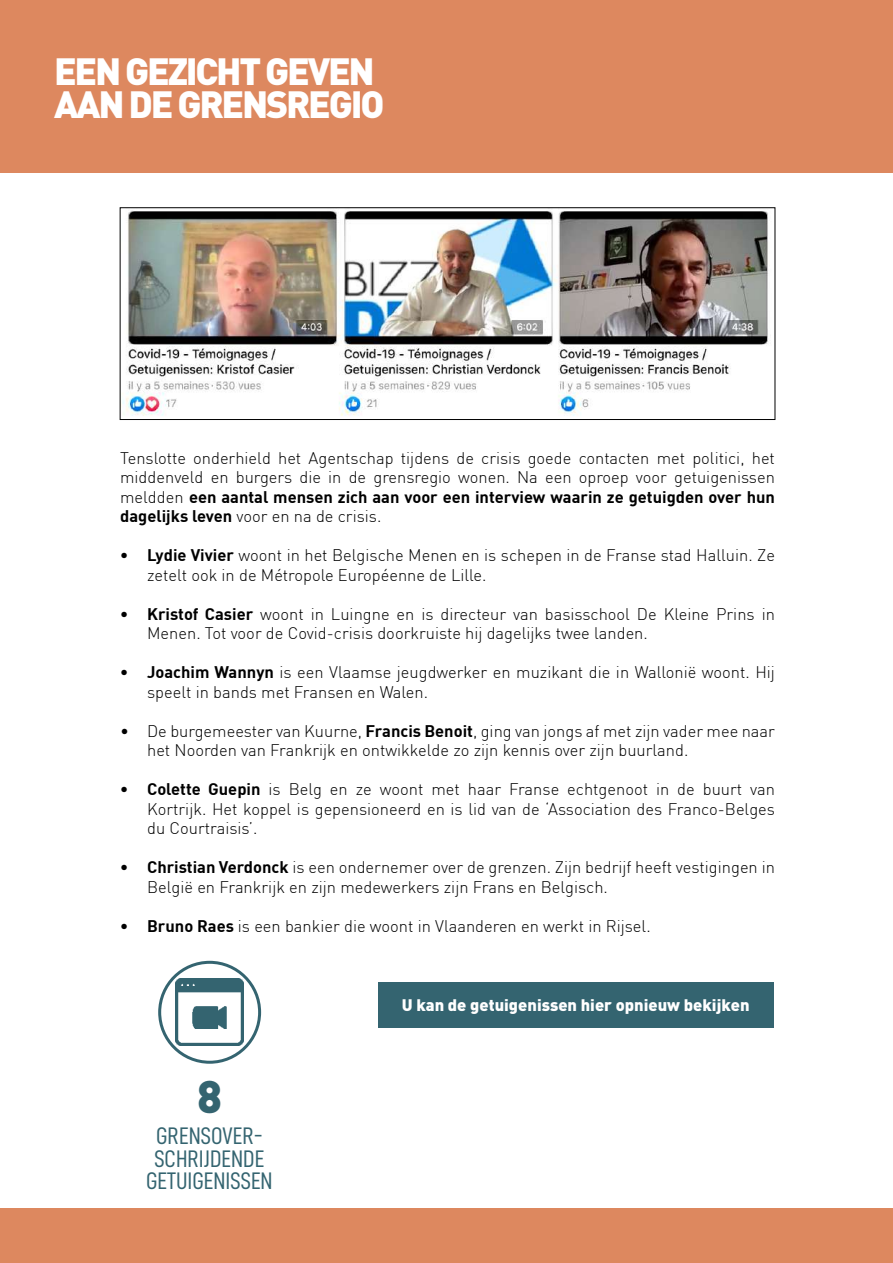
<style>
.page{position:relative;width:893px;height:1263px;background:#fff}
.page>*{position:absolute;margin:0;border:0;box-sizing:border-box;transform-origin:0 0}
.t1{font:900 45px "DIN";color:#346470}
.t2{font:900 37.5px/33px "DIN";letter-spacing:-.06em;color:#fff}
.t3{font:24px/22.5px "D DIN Condensed";color:#346470;text-align:center}
.t4{font:300 16.5px/19.5px "DIN";color:#000}
.t5{font:900 16.5px "DIN";color:#fff}
.s1{font-weight:700}
</style>
<div class="page">
<div style="left:0;top:0;width:893px;height:172px;background:#dd885f"></div>
<div style="left:378px;top:982px;width:396px;height:46px;background:#346470"></div>
<img style="left:122px;top:210px;width:646px;height:206px">
<div style="left:120px;top:207px;width:655px;height:213px;border:1px solid #000"></div>
<div style="left:0;top:1209px;width:893px;height:54px;background:#dd885f"></div>
<img style="left:176px;top:978px;width:67px;height:68px">
<div style="left:158px;top:961px;width:103px;height:103px;border:3px solid #346470;border-radius:50%"></div>
<h2 class="t2" style="left:54px;top:53px;width:332px">EEN GEZICHT GEVEN<br>AAN DE GRENSREGIO</h2>
<p class="t4" style="left:120px;top:448px;width:656px;text-align:justify">Tenslotte onderhield het Agentschap tijdens de crisis goede contacten met politici, het middenveld en burgers die in de grensregio wonen. Na een oproep voor getuigenissen meldden <span class="s1">een aantal mensen zich aan voor een interview waarin ze getuigden over hun dagelijks leven</span> voor en na de crisis.</p>
<p class="t4" style="left:147px;top:545px;width:629px;text-indent:-27px"><span class="s1">• Lydie Vivier</span> woont in het Belgische Menen en is schepen in de Franse stad Halluin. Ze zetelt ook in de Métropole Européenne de Lille.</p>
<p class="t4" style="left:147px;top:604px;width:629px;text-indent:-27px"><span class="s1">• Kristof Casier</span> woont in Luingne en is directeur van basisschool De Kleine Prins in<br>Menen. Tot voor de Covid-crisis doorkruiste hij dagelijks twee landen.</p>
<p class="t4" style="left:147px;top:662px;width:629px;text-indent:-27px"><span class="s1">• Joachim Wannyn</span> is een Vlaamse jeugdwerker en muzikant die in Wallonië woont. Hij speelt in bands met Fransen en Walen.</p>
<p class="t4" style="left:147px;top:721px;width:629px;text-indent:-27px">• De burgemeester van Kuurne, <span class="s1">Francis Benoit</span>, ging van jongs af met zijn vader mee naar het Noorden van Frankrijk en ontwikkelde zo zijn kennis over zijn buurland.</p>
<p class="t4" style="left:147px;top:779px;width:629px;text-align:justify;text-indent:-27px"><span class="s1">• Colette Guepin</span> is Belg en ze woont met haar Franse echtgenoot in de buurt van Kortrijk. Het koppel is gepensioneerd en is lid van de ‘Association des Franco-Belges du Courtraisis’.</p>
<p class="t4" style="left:147px;top:857px;width:629px;text-indent:-27px"><span class="s1">• Christian Verdonck</span> is een ondernemer over de grenzen. Zijn bedrijf heeft vestigingen in<br>België en Frankrijk en zijn medewerkers zijn Frans en Belgisch.</p>
<p class="t4" style="left:120px;top:916px;width:532px"><span class="s1">• Bruno Raes</span> is een bankier die woont in Vlaanderen en werkt in Rijsel.</p>
<h1 class="t1" style="left:197px;top:1066px;width:27px">8</h1>
<h3 class="t3" style="left:146px;top:1124px;width:128px">GRENSOVER-<br>SCHRIJDENDE<br>GETUIGENISSEN</h3>
<p class="t5" style="left:402px;top:994px;width:349px">U kan de getuigenissen hier opnieuw bekijken</p>
</div>
